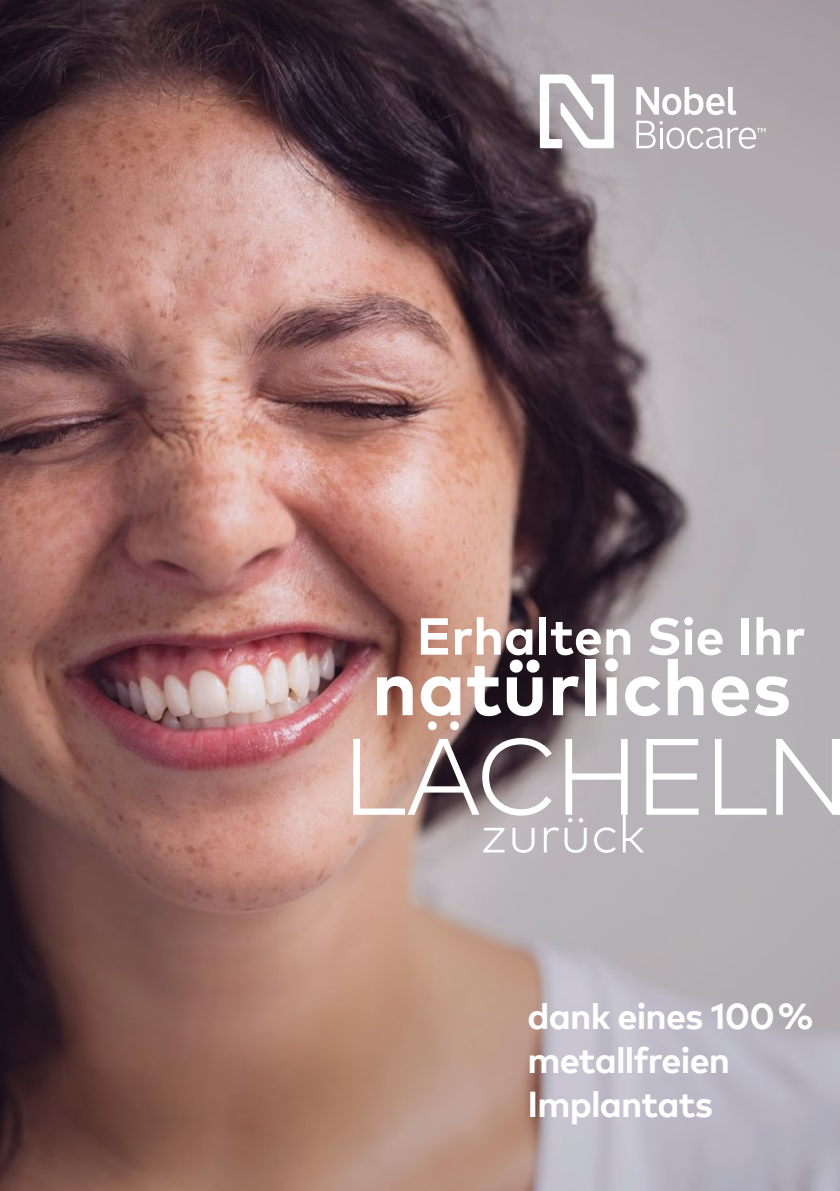
<style>
.page{position:relative;width:840px;height:1191px;background:#fff}
.page>*{position:absolute;margin:0;border:0;box-sizing:border-box;transform-origin:0 0}
.t1{font:300 108.4px "Mark Pro";letter-spacing:-.035em;color:#fff}
.t2{font:700 78px "Mark Pro";color:#fff}
.t3{font:300 52.4px "Mark Pro";color:#fff}
.t4{font:700 52px "Mark Pro";color:#fff}
.t5{font:700 36px/44px "Mark Pro";letter-spacing:-.02em;color:#fff}
</style>
<div class="page">
<img style="left:0;top:0;width:839px;height:1191px">
<svg style="left:636px;top:121px;width:129px;height:28px"></svg>
<svg style="left:636px;top:87px;width:100px;height:28px"></svg>
<svg style="left:539px;top:74px;width:74px;height:74px"></svg>
<hr style="left:837px;top:739px;width:2px;height:75px;background:#fff">
<h3 class="t4" style="left:416px;top:597px;width:390px">Erhalten Sie Ihr</h3>
<h2 class="t2" style="left:371px;top:628px;width:421px">natürliches</h2>
<h1 class="t1" style="left:342px;top:695px;width:509px">LÄCHELN</h1>
<h3 class="t3" style="left:479px;top:794px;width:167px">zurück</h3>
<p class="t5" style="left:527px;top:990px;width:287px">dank eines 100% metallfreien<br>Implantats</p>
</div>
